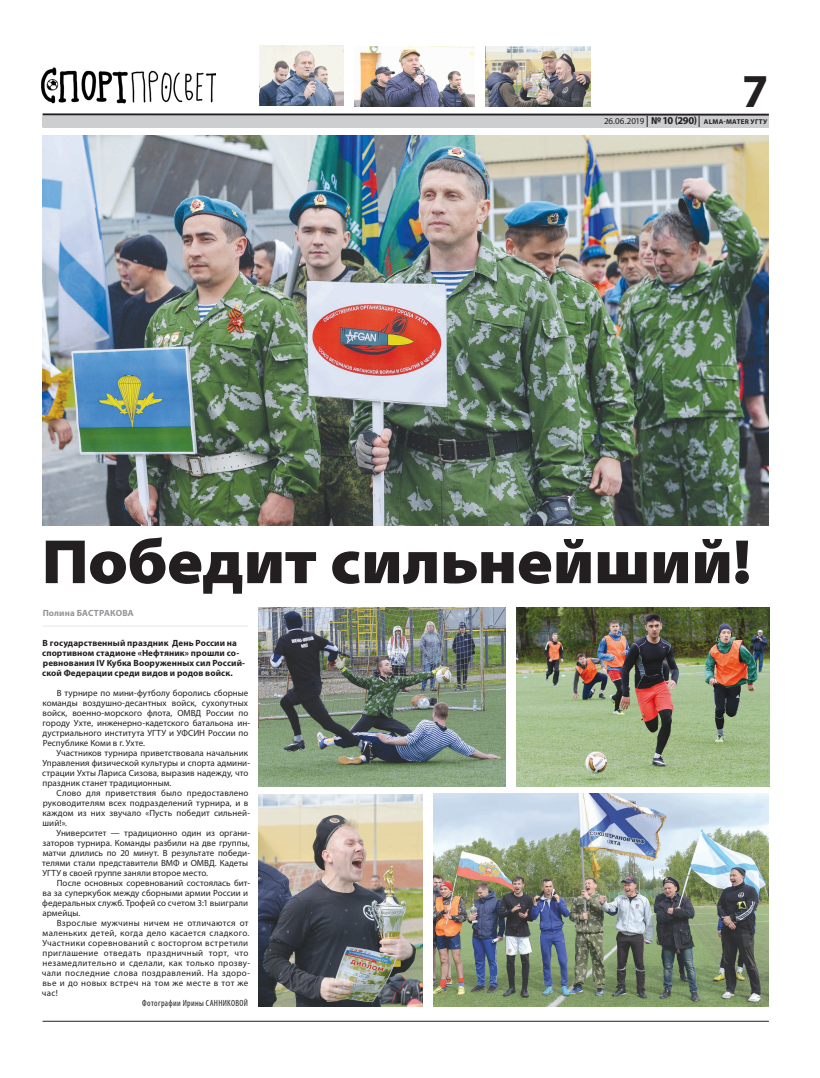
<style>
.page{position:relative;width:820px;height:1078px;background:#fff}
.page>*{position:absolute;margin:0;border:0;box-sizing:border-box;transform-origin:0 0}
.t1{font:900 semi-expanded 63px "Myriad Pro";letter-spacing:-.01em;color:#231f20}
.t2{font:700 47.4px "Myriad Pro";color:#231f20}
.t3{font:9px/10px "Myriad Pro";letter-spacing:.01em;color:#231f20}
.t4{font:9px/10px "Myriad Pro";letter-spacing:.035em;color:#231f20}
.t5{font:700 9px/10px "Myriad Pro";letter-spacing:.01em;color:#231f20}
.t6{font:condensed 9px "Myriad Pro";letter-spacing:.035em;color:#231f20}
.t7{font:700 9px "Myriad Pro";letter-spacing:.015em;color:#939598}
.t8{font:700 7px "Myriad Pro";letter-spacing:.04em;color:#231f20}
.s1{font-weight:400;font-size:9px}
.s2{font-size:10.5px}
</style>
<div class="page">
<hr style="left:43px;top:113px;width:725px;height:3px;background:#231f20">
<div style="left:43px;top:116px;width:725px;height:11px;background:#cdced0"></div>
<hr style="left:43px;top:1020px;width:725px;height:1px;background:#231f20">
<img style="left:41px;top:67px;width:175px;height:36px">
<img style="left:43px;top:135px;width:725px;height:390px">
<img style="left:433px;top:793px;width:334px;height:212px">
<img style="left:258px;top:794px;width:164px;height:212px">
<img style="left:258px;top:607px;width:247px;height:178px">
<img style="left:516px;top:607px;width:253px;height:178px">
<img style="left:354px;top:47px;width:120px;height:60px">
<img style="left:260px;top:45px;width:84px;height:61px">
<img style="left:485px;top:47px;width:105px;height:60px">
<hr style="left:43px;top:625px;width:205px;height:1px;background:#e4e5e7">
<h2 class="t2" style="left:741px;top:60px;width:28px">7</h2>
<p class="t8" style="left:604px;top:117px;width:164px"><span class="s1">26.06.2019</span> <span class="s2">№ 10 (290)</span> ALMA-MATER УГТУ</p>
<h1 class="t1" style="left:42px;top:525px;width:710px">Победит сильнейший!</h1>
<p class="t7" style="left:43px;top:607px;width:93px">Полина БАСТРАКОВА</p>
<p class="t5" style="left:42px;top:637px;width:204px">В государственный праздник День России на спортивном стадионе «Нефтяник» прошли со&shy;ревнования IV Кубка Вооруженных сил Россий&shy;ской Федерации среди видов и родов войск.</p>
<p class="t3" style="left:42px;top:687px;width:209px;text-indent:14px">В турнире по мини-футболу боролись сборные команды воздушно-десантных войск, сухопутных войск, военно-морского флота, ОМВД России по городу Ухте, инженерно-кадетского батальона ин&shy;дустриального института УГТУ и УФСИН России по Республике Коми в г. Ухте.</p>
<p class="t3" style="left:42px;top:747px;width:209px;text-indent:14px">Участников турнира приветствовала начальник Управления физической культуры и спорта админи&shy;страции Ухты Лариса Сизова, выразив надежду, что праздник станет традиционным.</p>
<p class="t3" style="left:42px;top:787px;width:209px;text-indent:14px">Слово для приветствия было предоставлено руководителям всех подразделений турнира, и в каждом из них звучало «Пусть победит сильней&shy;ший!».</p>
<p class="t3" style="left:42px;top:827px;width:209px;text-indent:14px">Университет — традиционно один из органи&shy;заторов турнира. Команды разбили на две группы, матчи длились по 20 минут. В результате победи&shy;телями стали представители ВМФ и ОМВД. Кадеты УГТУ в своей группе заняли второе место.</p>
<p class="t3" style="left:42px;top:877px;width:209px;text-indent:15px">После основных соревнований состоялась бит&shy;ва за суперкубок между сборными армии России и федеральных служб. Трофей со счетом 3:1 выиграли армейцы.</p>
<p class="t4" style="left:42px;top:917px;width:210px;text-indent:15px">Взрослые мужчины ничем не отличаются от маленьких детей, когда дело касается сладкого.<br>Участники соревнований с восторгом встретили приглашение отведать праздничный торт, что незамедлительно и сделали, как только прозву&shy;чали последние слова поздравлений. На здоро&shy;вье и до новых встреч на том же месте в тот же час!</p>
<p class="t6" style="left:142px;top:997px;width:107px">Фотографии Ирины САННИКОВОЙ</p>
</div>
